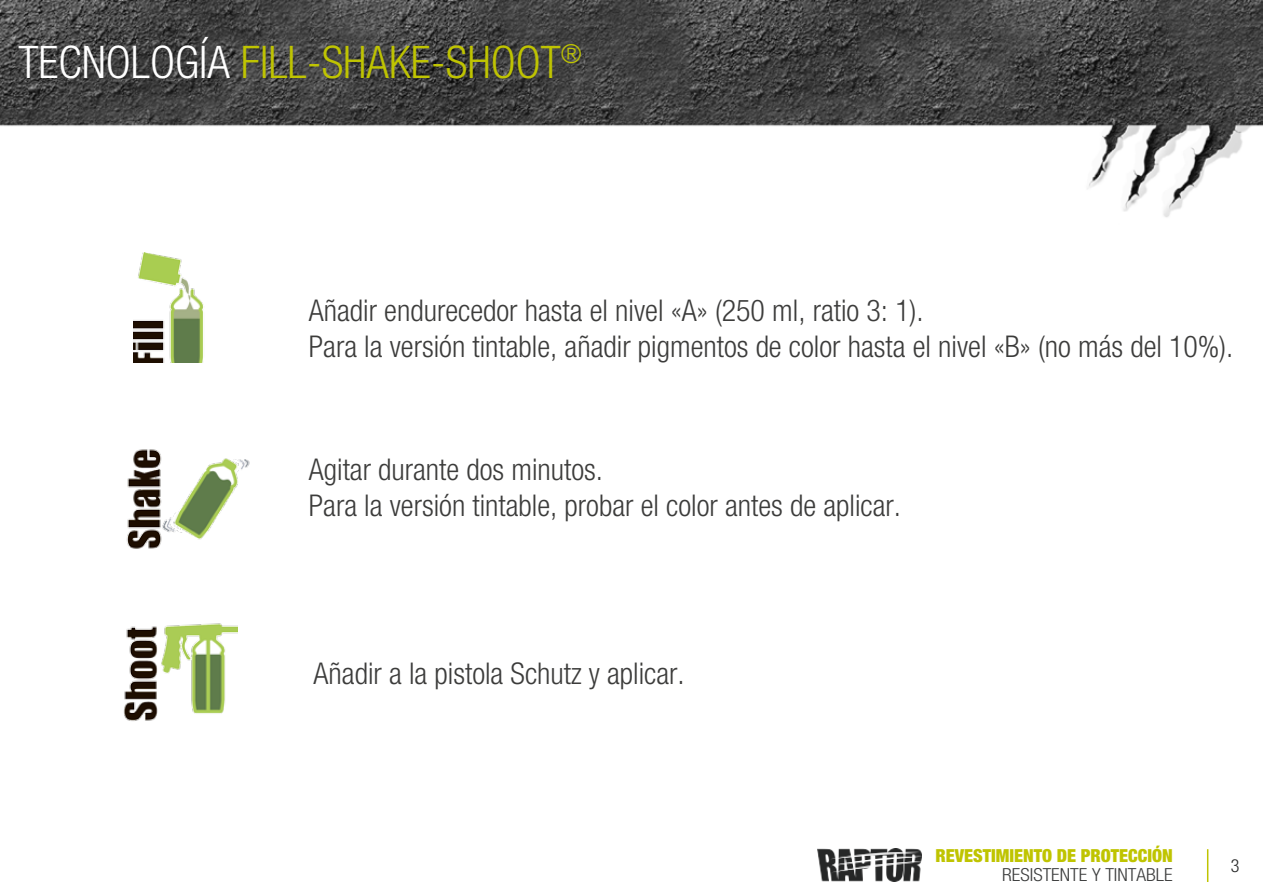
<style>
.page{position:relative;width:1263px;height:893px;background:#fff}
.page>*{position:absolute;margin:0;border:0;box-sizing:border-box;transform-origin:0 0}
.t1{font:300 condensed 45px "Helvetica Neue LT Pro";color:#bfc401}
.t2{font:300 condensed 30px/36px "Helvetica Neue LT Pro";color:#3c3c3b}
.t3{font:900 condensed 18px "Helvetica Neue LT Pro";color:#bfc401}
.t4{font:300 condensed 18px "Helvetica Neue LT Pro";color:#3c3d3d;scale:1.07 1}
.t5{font:300 condensed 18px "Helvetica Neue LT Pro";color:#262727}
.s1{color:#fff}
</style>
<div class="page">
<img style="left:0;top:0;width:1263px;height:882px">
<img style="left:818px;top:848px;width:103px;height:34px">
<hr style="left:1207px;top:849px;width:1px;height:33px;background:#bfc401">
<img style="left:133px;top:252px;width:84px;height:110px">
<img style="left:118px;top:429px;width:137px;height:123px">
<img style="left:122px;top:619px;width:116px;height:109px">
<h1 class="t1" style="left:18px;top:37px;width:565px"><span class="s1">TECNOLOGÍA</span> FILL-SHAKE-SHOOT<sup>®</sup></h1>
<p class="t2" style="left:309px;top:292px;width:926px">Añadir endurecedor hasta el nivel «A» (250 ml, ratio 3: 1).<br>Para la versión tintable, añadir pigmentos de color hasta el nivel «B» (no más del 10%).</p>
<p class="t2" style="left:309px;top:451px;width:594px">Agitar durante dos minutos.<br>Para la versión tintable, probar el color antes de aplicar.</p>
<p class="t2" style="left:314px;top:655px;width:373px">Añadir a la pistola Schutz y aplicar.</p>
<p class="t3" style="left:935px;top:844px;width:239px">REVESTIMIENTO DE PROTECCIÓN</p>
<p class="t4" style="left:1002px;top:864px;width:161px">RESISTENTE Y TINTABLE</p>
<p class="t5" style="left:1231px;top:855px;width:10px">3</p>
</div>
